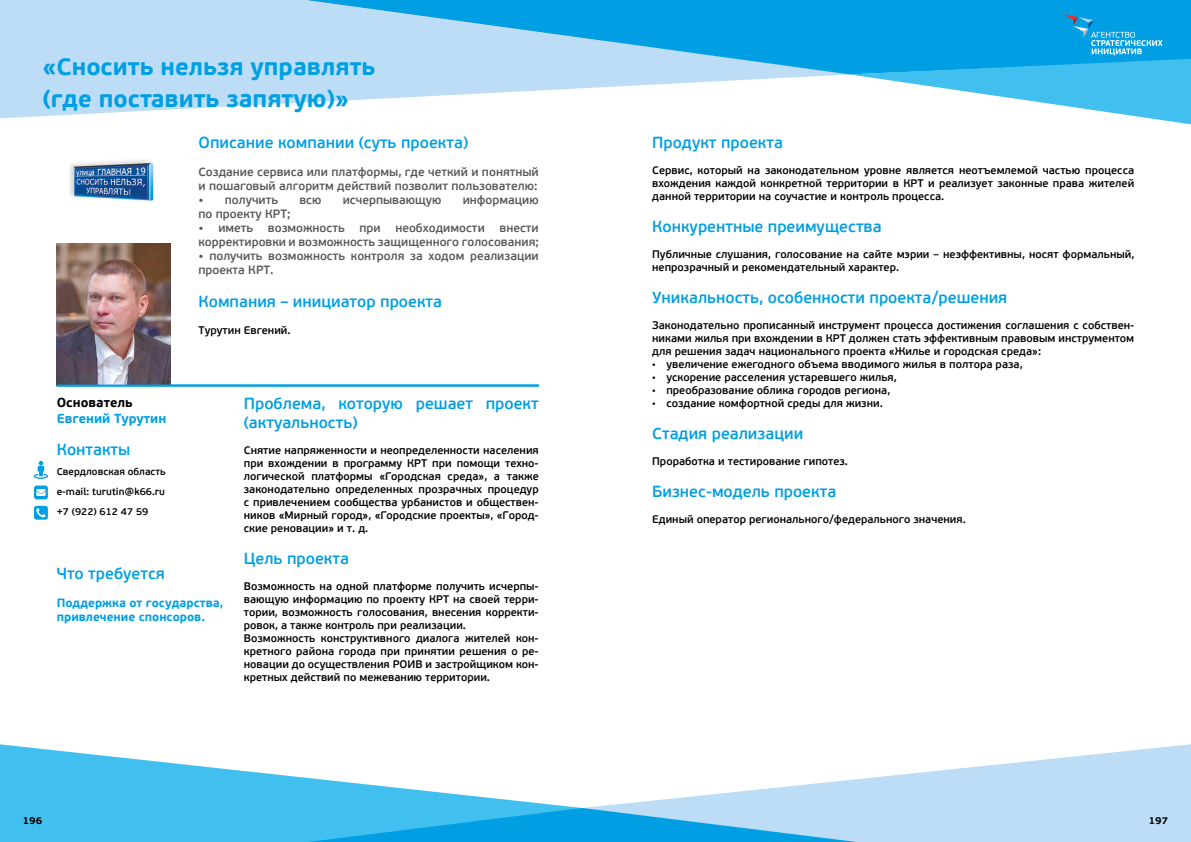
<style>
.page{position:relative;width:1191px;height:842px;background:#fff}
.page>*{position:absolute;margin:0;border:0;box-sizing:border-box;transform-origin:0 0}
.t1{font:700 24px/32px "PF Beau Sans Pro";color:#009fe3}
.t2{font:600 16px/19px "PF Beau Sans Pro";color:#009fe3}
.t3{font:700 13px "PF Beau Sans Pro";color:#009fe3}
.t4{font:700 13px "PF Beau Sans Pro";color:#000}
.t5{font:600 12px/14px "PF Beau Sans Pro";color:#575756}
.t6{font:700 12px/14px "PF Beau Sans Pro";color:#009fe3}
.t7{font:600 11px/13px "PF Beau Sans Pro";color:#000;text-align:justify}
.t8{font:600 10px/20px "PF Beau Sans Pro";color:#000;text-align:justify}
.t9{font:700 10px "PF Beau Sans Pro";color:#000}
.s1{font-family:"Times New Roman";font-weight:400;font-size:10px}
</style>
<div class="page">
<svg style="left:0;top:744px;width:582px;height:98px;fill:#41c0f0"></svg>
<svg style="left:0;top:0;width:849px;height:119px;fill:#bcddf5"></svg>
<svg style="left:203px;top:0;width:988px;height:74px;background:#63bfec"></svg>
<svg style="left:583px;top:744px;width:608px;height:98px;fill:#bcddf5"></svg>
<svg style="left:194px;top:808px;width:776px;height:34px;background:#51bded"></svg>
<svg style="left:849px;top:14px;width:342px;height:111px"></svg>
<img style="left:57px;top:244px;width:113px;height:141px">
<img style="left:69px;top:159px;width:85px;height:42px">
<svg style="left:34px;top:506px;width:14px;height:14px"></svg>
<svg style="left:34px;top:486px;width:14px;height:13px"></svg>
<svg style="left:34px;top:461px;width:14px;height:18px"></svg>
<hr style="left:57px;top:385px;width:482px;height:2px;background:#009fe3">
<h1 class="t1" style="left:43px;top:51px;width:334px">«Сносить нельзя управлять (где поставить запятую)»</h1>
<h2 class="t2" style="left:198px;top:133px;width:271px">Описание компании (суть проекта)</h2>
<p class="t5" style="left:198px;top:165px;width:342px">Создание сервиса или платформы, где четкий и понятный и пошаговый алгоритм действий позволит пользователю:</p>
<p class="t5" style="left:198px;top:193px;width:81px">• получить</p>
<p class="t5" style="left:299px;top:193px;width:24px">всю</p>
<p class="t5" style="left:343px;top:193px;width:100px">исчерпывающую</p>
<p class="t5" style="left:463px;top:193px;width:78px">информацию</p>
<p class="t5" style="left:198px;top:207px;width:94px">по проекту КРТ;</p>
<p class="t5" style="left:198px;top:221px;width:342px">• иметь возможность при необходимости внести корректировки и возможность защищенного голосования;</p>
<p class="t5" style="left:198px;top:249px;width:342px">• получить возможность контроля за ходом реализации проекта КРТ.</p>
<h2 class="t2" style="left:198px;top:292px;width:245px">Компания – инициатор проекта</h2>
<p class="t7" style="left:198px;top:324px;width:94px">Турутин Евгений.</p>
<p class="t4" style="left:57px;top:394px;width:78px">Основатель</p>
<p class="t3" style="left:57px;top:410px;width:111px">Евгений Турутин</p>
<h2 class="t2" style="left:57px;top:440px;width:75px">Контакты</h2>
<p class="t8" style="left:57px;top:461px;width:111px">Свердловская область e-mail: turutin@k66.ru +7 (922) 612 47 59</p>
<h2 class="t2" style="left:57px;top:564px;width:110px">Что требуется</h2>
<p class="t6" style="left:57px;top:596px;width:168px">Поддержка от государства, привлечение спонсоров.</p>
<h2 class="t2" style="left:244px;top:394px;width:296px">Проблема, которую решает проект (актуальность)</h2>
<p class="t7" style="left:244px;top:444px;width:296px">Снятие напряженности и неопределенности населения при вхождении в программу КРТ при помощи техно&shy;логической платформы «Городская среда», а также законодательно определенных прозрачных процедур с привлечением сообщества урбанистов и обществен&shy;ников «Мирный город», «Городские проекты», «Город&shy;ские реновации» и т. д.</p>
<h2 class="t2" style="left:244px;top:549px;width:107px">Цель проекта</h2>
<p class="t7" style="left:244px;top:580px;width:296px;text-align:left">Возможность на одной платформе получить исчерпы&shy;вающую информацию по проекту КРТ на своей терри&shy;тории, возможность голосования, внесения корректи&shy;ровок, а также контроль при реализации.<br>Возможность конструктивного диалога жителей кон&shy;кретного района города при принятии решения о ре&shy;новации до осуществления РОИВ и застройщиком кон&shy;кретных действий по межеванию территории.</p>
<h2 class="t2" style="left:652px;top:133px;width:132px">Продукт проекта</h2>
<p class="t7" style="left:652px;top:164px;width:483px">Сервис, который на законодательном уровне является неотъемлемой частью процесса вхождения каждой конкретной территории в КРТ и реализует законные права жителей данной территории на соучастие и контроль процесса.</p>
<h2 class="t2" style="left:652px;top:217px;width:231px">Конкурентные преимущества</h2>
<p class="t7" style="left:652px;top:248px;width:483px">Публичные слушания, голосование на сайте мэрии – неэффективны, носят формальный, непрозрачный и рекомендательный характер.</p>
<h2 class="t2" style="left:652px;top:288px;width:356px">Уникальность, особенности проекта/решения</h2>
<p class="t7" style="left:652px;top:319px;width:483px">Законодательно прописанный инструмент процесса достижения соглашения с собствен&shy;никами жилья при вхождении в КРТ должен стать эффективным правовым инструментом для решения задач национального проекта «Жилье и городская среда»:</p>
<p class="t7" style="left:652px;top:358px;width:372px"><span class="s1">•</span> увеличение ежегодного объема вводимого жилья в полтора раза,</p>
<p class="t7" style="left:652px;top:371px;width:246px"><span class="s1">•</span> ускорение расселения устаревшего жилья,</p>
<p class="t7" style="left:652px;top:384px;width:240px"><span class="s1">•</span> преобразование облика городов региона,</p>
<p class="t7" style="left:652px;top:397px;width:232px"><span class="s1">•</span> создание комфортной среды для жизни.</p>
<h2 class="t2" style="left:652px;top:424px;width:153px">Стадия реализации</h2>
<p class="t7" style="left:652px;top:455px;width:197px">Проработка и тестирование гипотез.</p>
<h2 class="t2" style="left:652px;top:482px;width:185px">Бизнес-модель проекта</h2>
<p class="t7" style="left:652px;top:513px;width:315px">Единый оператор регионального/федерального значения.</p>
<p class="t9" style="left:23px;top:814px;width:21px">196</p>
<p class="t9" style="left:1148px;top:814px;width:21px">197</p>
</div>
